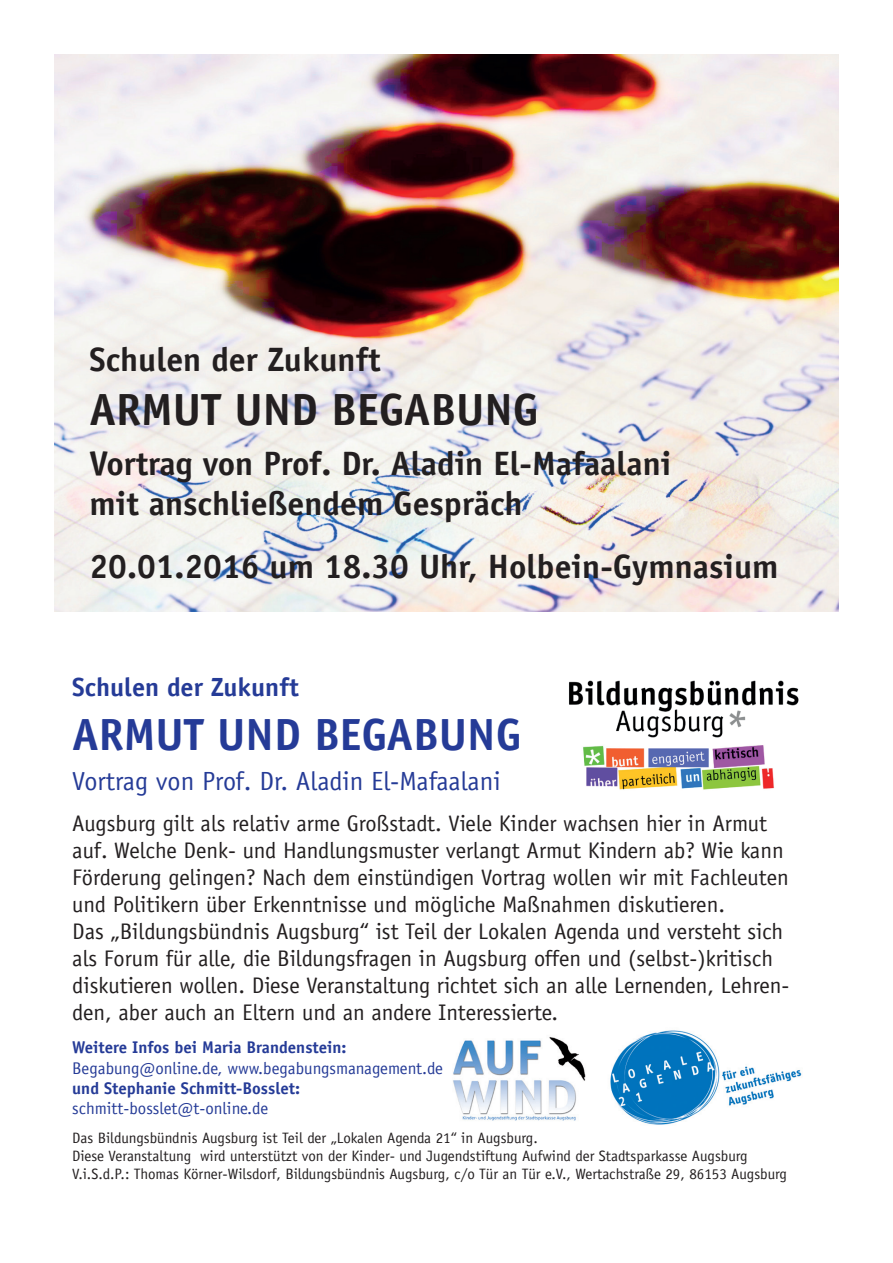
<style>
.page{position:relative;width:893px;height:1263px;background:#fff}
.page>*{position:absolute;margin:0;border:0;box-sizing:border-box;transform-origin:0 0}
.t1{font:700 45px "Officina Sans";color:#231f20}
.t2{font:700 45px "Officina Sans";color:#253b97}
.t3{font:700 33.75px/40.5px "Officina Sans";color:#231f20}
.t4{font:26.25px "Officina Sans";color:#253b97}
.t5{font:700 26.25px "Officina Sans";color:#253b97}
.t6{font:22.5px/27px "Officina Sans";color:#231f20}
.t7{font:16.8px "Officina Sans";color:#253b97}
.t8{font:700 16.8px "Officina Sans";color:#253b97}
.t9{font:15px/18px "Officina Sans";color:#231f20}
</style>
<div class="page">
<img style="left:54px;top:54px;width:785px;height:558px">
<img style="left:569px;top:680px;width:230px;height:110px">
<img style="left:453px;top:1037px;width:133px;height:84px">
<img style="left:610px;top:1030px;width:192px;height:95px">
<h2 class="t3" style="left:90px;top:339px;width:293px">Schulen der Zukunft</h2>
<h1 class="t1" style="left:90px;top:382px;width:451px">ARMUT UND BEGABUNG</h1>
<h2 class="t3" style="left:90px;top:443px;width:583px">Vortrag von Prof. Dr. Aladin El-Mafaalani mit anschließendem Gespräch</h2>
<h2 class="t3" style="left:90px;top:546px;width:690px">20.01.2016 um 18.30 Uhr, Holbein-Gymnasium</h2>
<p class="t5" style="left:72px;top:670px;width:228px">Schulen der Zukunft</p>
<h1 class="t2" style="left:72px;top:706px;width:451px">ARMUT UND BEGABUNG</h1>
<p class="t4" style="left:72px;top:766px;width:430px">Vortrag von Prof. Dr. Aladin El-Mafaalani</p>
<p class="t6" style="left:72px;top:809px;width:719px">Augsburg gilt als relativ arme Großstadt. Viele Kinder wachsen hier in Armut auf. Welche Denk- und Handlungsmuster verlangt Armut Kindern ab? Wie kann Förderung gelingen? Nach dem einstündigen Vortrag wollen wir mit Fachleuten und Politikern über Erkenntnisse und mögliche Maßnahmen diskutieren.<br>Das „Bildungsbündnis Augsburg“ ist Teil der Lokalen Agenda und versteht sich als Forum für alle, die Bildungsfragen in Augsburg offen und (selbst-)kritisch diskutieren wollen. Diese Veranstaltung richtet sich an alle Lernenden, Lehren&shy;den, aber auch an Eltern und an andere Interessierte.</p>
<p class="t8" style="left:72px;top:1037px;width:276px">Weitere Infos bei Maria Brandenstein:</p>
<p class="t7" style="left:72px;top:1058px;width:372px">Begabung@online.de, www.begabungsmanagement.de</p>
<p class="t8" style="left:72px;top:1078px;width:229px">und Stephanie Schmitt-Bosslet:</p>
<p class="t7" style="left:72px;top:1098px;width:197px">schmitt-bosslet@t-online.de</p>
<p class="t9" style="left:72px;top:1129px;width:716px">Das Bildungsbündnis Augsburg ist Teil der „Lokalen Agenda 21“ in Augsburg.<br>Diese Veranstaltung wird unterstützt von der Kinder- und Jugendstiftung Aufwind der Stadtsparkasse Augsburg<br>V.i.S.d.P.: Thomas Körner-Wilsdorf, Bildungsbündnis Augsburg, c/o Tür an Tür e.V., Wertachstraße 29, 86153 Augsburg</p>
</div>
